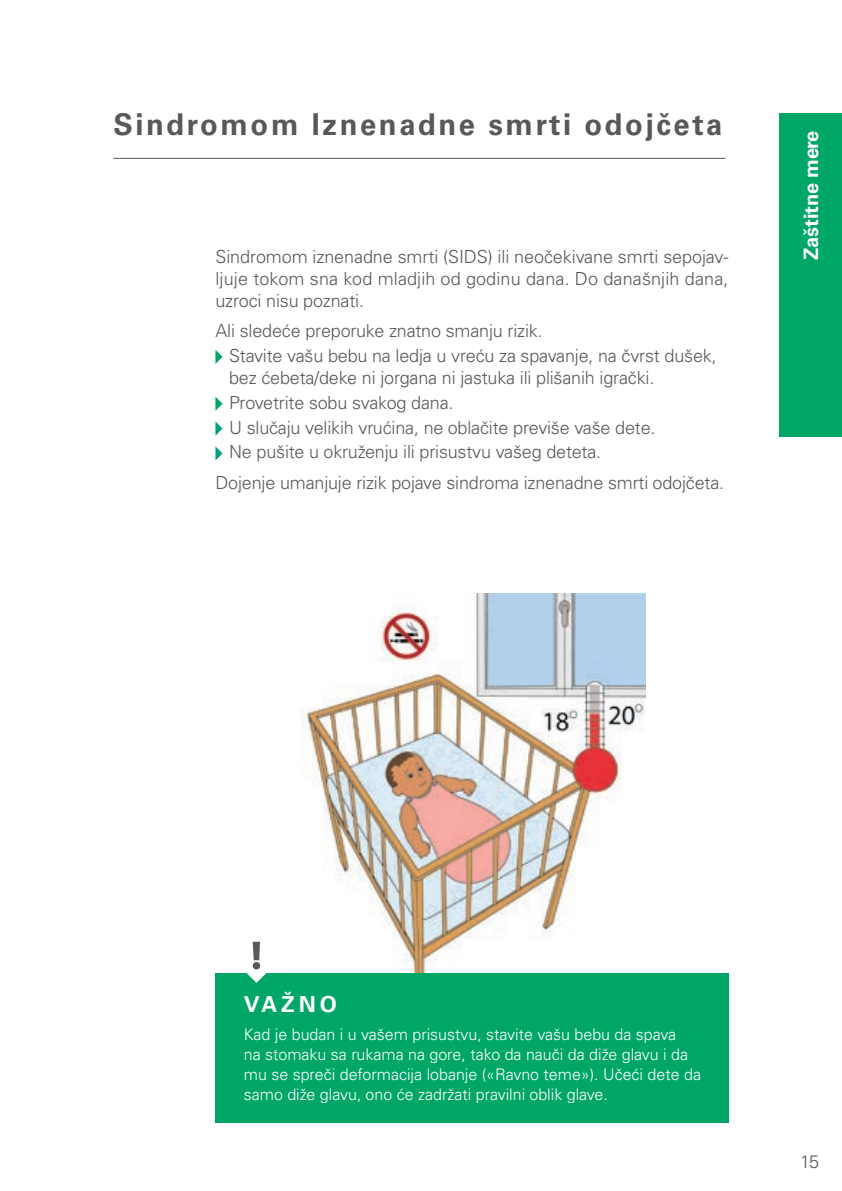
<style>
.page{position:relative;width:842px;height:1191px;background:#fff}
.page>*{position:absolute;margin:0;border:0;box-sizing:border-box;transform-origin:0 0}
.t1{font:700 30px "Univers LTCYR 65";letter-spacing:.09em;color:#57585a}
.t2{font:700 22px "Univers LTCYR 65";letter-spacing:.18em;color:#fff}
.t3{font:700 20px "Univers LTCYR 65";letter-spacing:-.01em;color:#fff}
.t4{font:300 18px/24.8px "Univers LTCYR 45";letter-spacing:-.01em;color:#57585a}
.t5{font:300 18px "Univers LT Std";color:#57585a}
.t6{font:300 16px/20px "Univers LTCYR 45";color:#fff}
</style>
<div class="page">
<img style="left:300px;top:593px;width:346px;height:380px">
<svg style="left:215px;top:350px;width:8px;height:14px"></svg>
<svg style="left:215px;top:396px;width:8px;height:15px"></svg>
<svg style="left:215px;top:421px;width:8px;height:14px"></svg>
<svg style="left:215px;top:446px;width:8px;height:14px"></svg>
<hr style="left:113px;top:158px;width:612px;height:1px;background:#57585a">
<div style="left:215px;top:973px;width:514px;height:150px;background:#00a665"></div>
<svg style="left:247px;top:941px;width:19px;height:42px"></svg>
<div style="left:780px;top:113px;width:62px;height:324px;background:#00a665"></div>
<h1 class="t1" style="left:113px;top:103px;width:611px">Sindromom Iznenadne smrti odojčeta</h1>
<p class="t4" style="left:215px;top:245px;width:515px;line-height:22px;text-align:justify">Sindromom iznenadne smrti (SIDS) ili neočekivane smrti sepojav&shy;ljuje tokom sna kod mladjih od godinu dana. Do današnjih dana, uzroci nisu poznati.</p>
<p class="t4" style="left:229px;top:318px;width:489px;text-indent:-14px">Ali sledeće preporuke znatno smanju rizik.<br>Stavite vašu bebu na ledja u vreću za spavanje, na čvrst dušek,</p>
<p class="t4" style="left:229px;top:365px;width:428px">bez ćebeta/deke ni jorgana ni jastuka ili plišanih igrački.<br>Provetrite sobu svakog dana.<br>U slučaju velikih vrućina, ne oblačite previše vaše dete.<br>Ne pušite u okruženju ili prisustvu vašeg deteta.</p>
<p class="t4" style="left:215px;top:470px;width:510px">Dojenje umanjuje rizik pojave sindroma iznenadne smrti odojčeta.</p>
<p class="t3" style="left:797px;top:260px;width:131px;rotate:-90deg">Zaštitne mere</p>
<p class="t2" style="left:244px;top:988px;width:95px">VAŽNO</p>
<p class="t6" style="left:244px;top:1024px;width:459px">Kad je budan i u vašem prisustvu, stavite vašu bebu da spava<br>na stomaku sa rukama na gore, tako da nauči da diže glavu i da mu se spreči deformacija lobanje («Ravno teme»). Učeći dete da samo diže glavu, ono će zadržati pravilni oblik glave.</p>
<p class="t5" style="left:800px;top:1151px;width:21px">15</p>
</div>
